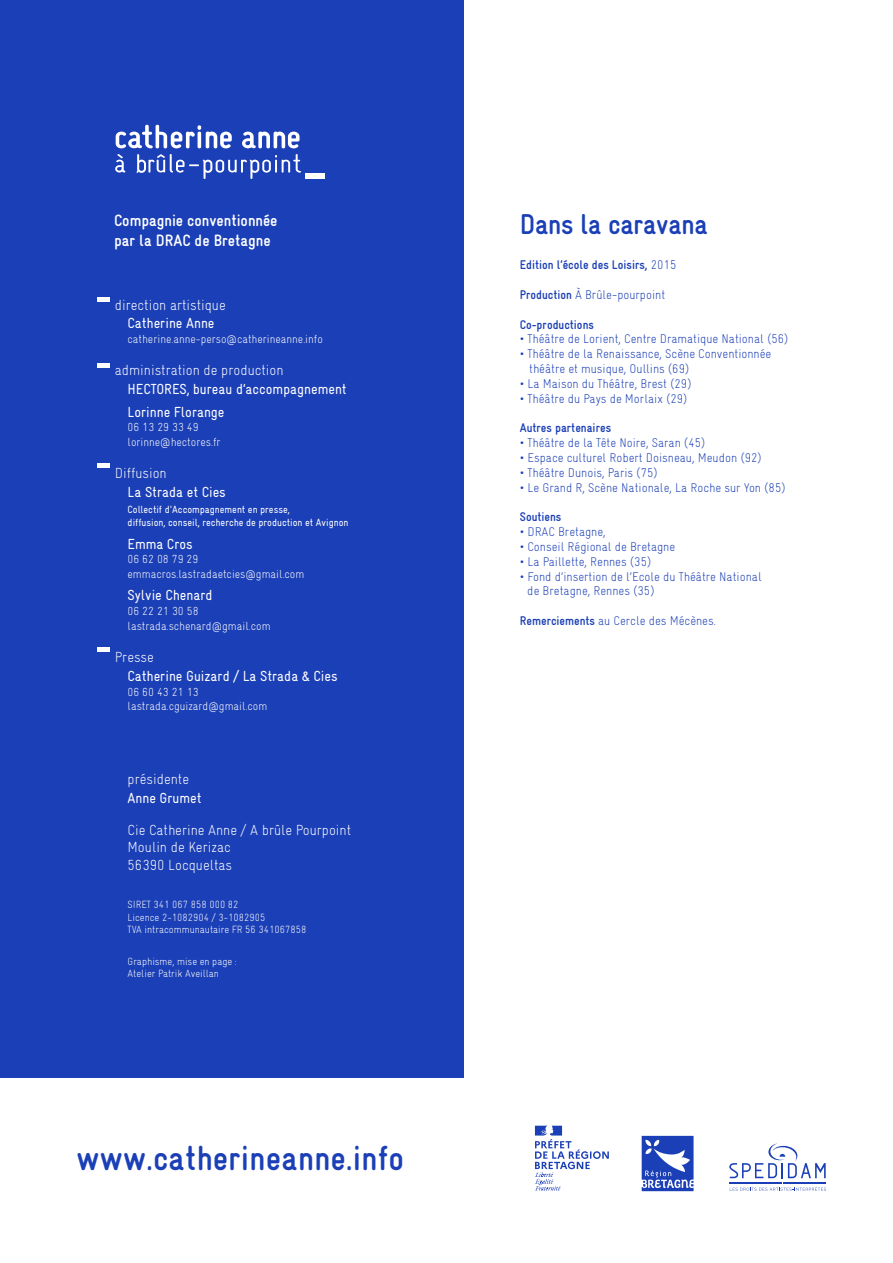
<style>
.page{position:relative;width:893px;height:1263px;background:#fff}
.page>*{position:absolute;margin:0;border:0;box-sizing:border-box;transform-origin:0 0}
.t1{font:700 34.8px "Gravur Condensed";letter-spacing:.01em;color:#1b3fb6}
.t2{font:700 28.8px "Gravur Condensed";letter-spacing:-.01em;color:#1b3fb6}
.t3{font:700 16.5px/20.5px "Gravur Condensed";color:#fff}
.t4{font:14.7px/22.4px "Gravur Condensed";color:#fff}
.t5{font:300 14.7px/17.5px "Gravur Condensed";color:#fff}
.t6{font:300 12.6px/14.9px "Gravur Condensed";color:#1b3fb6}
.t7{font:700 12.6px "Gravur Condensed";color:#1b3fb6}
.t8{font:300 11.7px/14.7px "Gravur Condensed";color:#fff}
.t9{font:300 10.5px/12.8px "Gravur Condensed";color:#fff}
.t10{font:10.5px/13px "Gravur Condensed";color:#fff}
.s1{font-weight:300}
.s2{font-weight:700}
</style>
<div class="page">
<div style="left:0;top:0;width:463px;height:1077px;background:#1b3fb6"></div>
<div style="left:305px;top:173px;width:19px;height:6px;background:#fff"></div>
<svg style="left:115px;top:125px;width:186px;height:54px"></svg>
<svg style="left:729px;top:1143px;width:97px;height:35px"></svg>
<hr style="left:729px;top:1182px;width:53px;height:2px;background:#1b3fb6">
<hr style="left:783px;top:1182px;width:43px;height:2px;background:#1b3fb6">
<svg style="left:730px;top:1187px;width:96px;height:4px"></svg>
<hr style="left:97px;top:297px;width:13px;height:4px;background:#fff">
<hr style="left:97px;top:363px;width:13px;height:4px;background:#fff">
<div style="left:97px;top:463px;width:13px;height:5px;background:#fff"></div>
<hr style="left:97px;top:648px;width:13px;height:4px;background:#fff">
<svg style="left:535px;top:1126px;width:74px;height:64px"></svg>
<svg style="left:642px;top:1136px;width:51px;height:55px"></svg>
<h3 class="t3" style="left:114px;top:210px;width:165px">Compagnie conventionnée par la DRAC de Bretagne</h3>
<p class="t5" style="left:115px;top:296px;width:113px">direction artistique</p>
<p class="t4" style="left:128px;top:312px;width:89px">Catherine Anne</p>
<p class="t8" style="left:128px;top:332px;width:197px">catherine.anne-perso@catherineanne.info</p>
<p class="t5" style="left:115px;top:361px;width:170px">administration de production</p>
<p class="t4" style="left:128px;top:378px;width:221px">HECTORES, bureau d’accompagnement<br>Lorinne Florange</p>
<p class="t8" style="left:128px;top:420px;width:94px">06 13 29 33 49 lorinne@hectores.fr</p>
<p class="t5" style="left:115px;top:464px;width:53px">Diffusion</p>
<p class="t4" style="left:128px;top:481px;width:100px">La Strada et Cies</p>
<p class="t10" style="left:128px;top:503px;width:222px">Collectif d'Accompagnement en presse,<br>diffusion, conseil, recherche de production et Avignon</p>
<p class="t4" style="left:128px;top:532px;width:67px">Emma Cros</p>
<p class="t8" style="left:128px;top:552px;width:178px">06 62 08 79 29 emmacros.lastradaetcies@gmail.com</p>
<p class="t4" style="left:128px;top:584px;width:87px">Sylvie Chenard</p>
<p class="t8" style="left:128px;top:604px;width:144px">06 22 21 30 58 lastrada.schenard@gmail.com</p>
<p class="t5" style="left:115px;top:648px;width:41px">Presse</p>
<p class="t4" style="left:128px;top:665px;width:212px">Catherine Guizard / La Strada &amp; Cies</p>
<p class="t8" style="left:128px;top:684px;width:141px">06 60 43 21 13 lastrada.cguizard@gmail.com</p>
<p class="t5" style="left:128px;top:770px;width:63px">présidente</p>
<p class="t4" style="left:128px;top:786px;width:75px">Anne Grumet</p>
<p class="t5" style="left:128px;top:821px;width:225px">Cie Catherine Anne / A brûle Pourpoint<br>Moulin de Kerizac<br>56390 Locqueltas</p>
<p class="t9" style="left:128px;top:898px;width:180px">SIRET 341 067 858 000 82<br>Licence 2-1082904 / 3-1082905<br>TVA intracommunautaire FR 56 341067858</p>
<p class="t9" style="left:128px;top:955px;width:111px">Graphisme, mise en page :<br>Atelier Patrik Aveillan</p>
<h1 class="t1" style="left:77px;top:1138px;width:329px">www.catherineanne.info</h1>
<h2 class="t2" style="left:520px;top:209px;width:190px">Dans la caravana</h2>
<p class="t7" style="left:520px;top:258px;width:158px">Edition l’école des Loisirs, <span class="s1">2015</span></p>
<p class="t6" style="left:520px;top:287px;width:147px"><span class="s2">Production</span> À Brûle-pourpoint</p>
<p class="t7" style="left:520px;top:317px;width:76px">Co-productions</p>
<p class="t6" style="left:520px;top:332px;width:270px">• Théâtre de Lorient, Centre Dramatique National (56)</p>
<p class="t6" style="left:529px;top:346px;width:244px;text-indent:-9px">• Théâtre de la Renaissance, Scène Conventionnée théâtre et musique, Oullins (69)</p>
<p class="t6" style="left:520px;top:376px;width:173px">• La Maison du Théâtre, Brest (29)</p>
<p class="t6" style="left:520px;top:391px;width:169px">• Théâtre du Pays de Morlaix (29)</p>
<p class="t7" style="left:520px;top:421px;width:93px">Autres partenaires</p>
<p class="t6" style="left:520px;top:435px;width:187px">• Théâtre de la Tête Noire, Saran (45)</p>
<p class="t6" style="left:520px;top:450px;width:244px">• Espace culturel Robert Doisneau, Meudon (92)</p>
<p class="t6" style="left:520px;top:465px;width:140px">• Théâtre Dunois, Paris (75)</p>
<p class="t6" style="left:520px;top:480px;width:267px">• Le Grand R, Scène Nationale, La Roche sur Yon (85)</p>
<p class="t7" style="left:520px;top:510px;width:43px">Soutiens</p>
<p class="t6" style="left:520px;top:524px;width:88px">• DRAC Bretagne,</p>
<p class="t6" style="left:520px;top:539px;width:157px">• Conseil Régional de Bretagne</p>
<p class="t6" style="left:520px;top:554px;width:133px">• La Paillette, Rennes (35)</p>
<p class="t6" style="left:527px;top:569px;width:236px;text-indent:-7px">• Fond d’insertion de l’Ecole du Théâtre National de Bretagne, Rennes (35)</p>
<p class="t6" style="left:520px;top:613px;width:198px"><span class="s2">Remerciements</span> au Cercle des Mécènes.</p>
</div>
